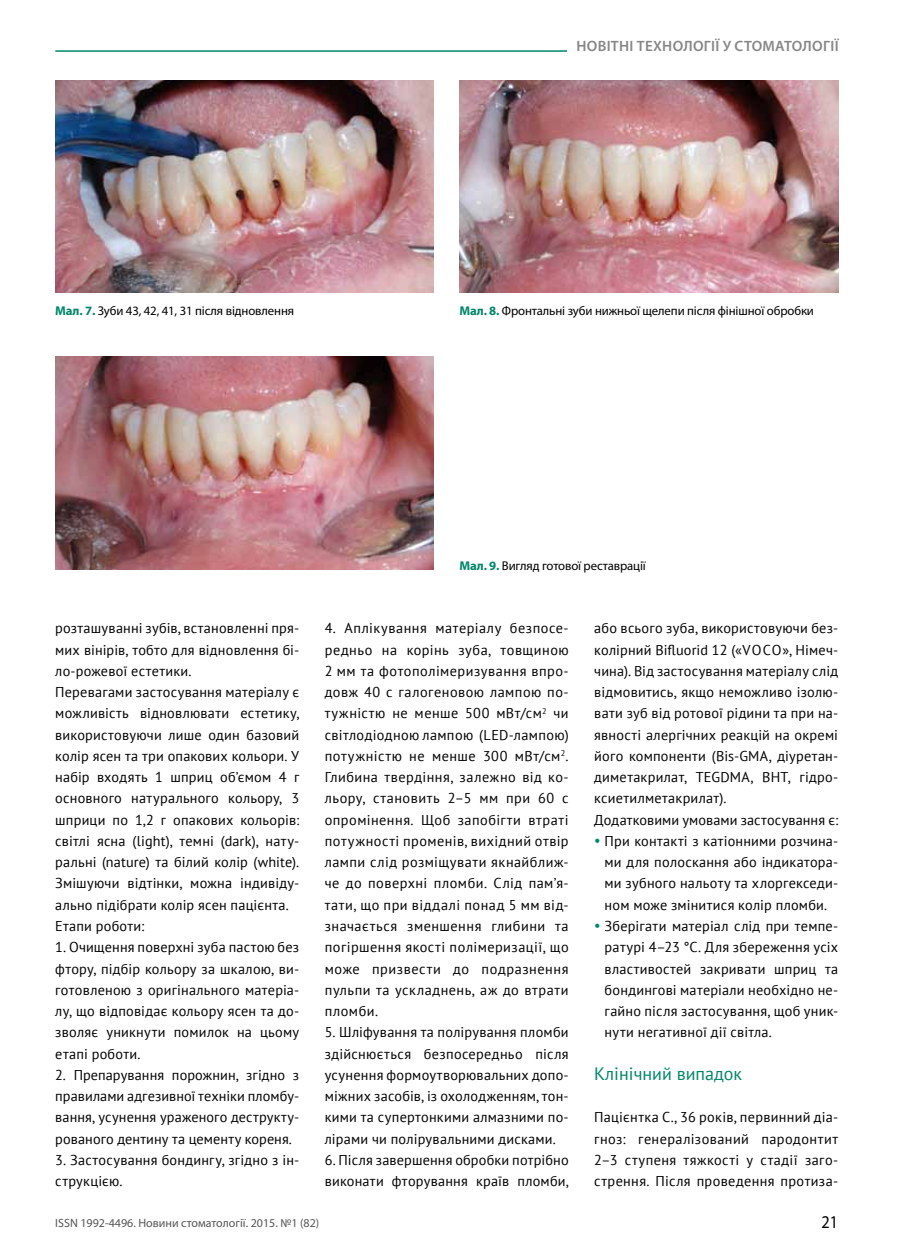
<style>
.page{position:relative;width:902px;height:1259px;background:#fff}
.page>*{position:absolute;margin:0;border:0;box-sizing:border-box;transform-origin:0 0}
.t1{font:18px "PT Sans";color:#008669}
.t2{font:18px "Myriad Pro";color:#000;scale:.9 1}
.t3{font:600 15px "Myriad Pro";letter-spacing:.02em;color:#878786}
.t4{font:14.25px/21.3px "PT Sans";letter-spacing:.015em;color:#000;text-align:justify}
.t5{font:12.75px "Myriad Pro";letter-spacing:-.01em;color:#000}
.t6{font:12px "Myriad Pro";color:#565656}
.s1{font-weight:700;color:#008669}
.s2{color:#008669}
</style>
<div class="page">
<hr style="left:55px;top:50px;width:685px;height:2px;background:#008669">
<div style="left:567px;top:40px;width:271px;height:20px;background:#fff"></div>
<img style="left:55px;top:80px;width:379px;height:213px">
<img style="left:459px;top:80px;width:379px;height:213px">
<img style="left:55px;top:357px;width:379px;height:212px">
<p class="t3" style="left:576px;top:36px;width:263px">Новітні технології у стоматології</p>
<p class="t5" style="left:55px;top:303px;width:240px"><span class="s1">Мал. 7.</span> Зуби 43, 42, 41, 31 після відновлення</p>
<p class="t5" style="left:459px;top:303px;width:356px"><span class="s1">Мал. 8.</span> Фронтальні зуби нижньої щелепи після фінішної обробки</p>
<p class="t4" style="left:55px;top:617px;width:245px;text-align:left">розташуванні зубів, встановленні пря&shy;мих вінірів, тобто для відновлення бі&shy;ло-рожевої естетики.<br>Перевагами застосування матеріалу є можливість відновлювати естетику, використовуючи лише один базовий колір ясен та три опакових кольори. У набір входять 1 шприц об’ємом 4 г основного натурального кольору, 3 шприци по 1,2 г опакових кольорів: світлі ясна (light), темні (dark), нату&shy;ральні (nature) та білий колір (white).<br>Змішуючи відтінки, можна індивіду&shy;ально підібрати колір ясен пацієнта.<br>Етапи роботи:</p>
<p class="t4" style="left:55px;top:936px;width:245px">1. Очищення поверхні зуба пастою без фтору, підбір кольору за шкалою, ви&shy;готовленою з оригінального матеріа&shy;лу, що відповідає кольору ясен та до&shy;зволяє уникнути помилок на цьому етапі роботи.</p>
<p class="t4" style="left:55px;top:1064px;width:245px">2. Препарування порожнин, згідно з правилами адгезивної техніки пломбу&shy;вання, усунення ураженого деструкту&shy;рованого дентину та цементу кореня.</p>
<p class="t4" style="left:55px;top:1149px;width:245px">3. Застосування бондингу, згідно з ін&shy;струкцією.</p>
<p class="t5" style="left:459px;top:558px;width:188px"><span class="s1">Мал. 9.</span> Вигляд готової реставрації</p>
<p class="t4" style="left:325px;top:617px;width:245px">4. Аплікування матеріалу безпосе&shy;редньо на корінь зуба, товщиною 2 мм та фотополімеризування впро&shy;довж 40 с галогеновою лампою по&shy;тужністю не менше 500 мВт/см<sup>2</sup> чи світлодіодною лампою (LED-лампою) потужністю не менше 300 мВт/см<sup>2</sup>.<br>Глибина твердіння, залежно від ко&shy;льору, становить 2–5 мм при 60 с опромінення. Щоб запобігти втраті потужності променів, вихідний отвір лампи слід розміщувати якнайближ&shy;че до поверхні пломби. Слід пам’я&shy;тати, що при віддалі понад 5 мм від&shy;значається зменшення глибини та погіршення якості полімеризації, що може призвести до подразнення пульпи та ускладнень, аж до втрати пломби.</p>
<p class="t4" style="left:325px;top:1021px;width:245px">5. Шліфування та полірування пломби здійснюється безпосередньо після усунення формоутворювальних допо&shy;міжних засобів, із охолодженням, тон&shy;кими та супертонкими алмазними по&shy;лірами чи полірувальними дисками.</p>
<p class="t4" style="left:325px;top:1149px;width:245px">6. Після завершення обробки потрібно виконати фторування країв пломби,</p>
<p class="t4" style="left:594px;top:617px;width:245px">або всього зуба, використовуючи без&shy;колірний Bifluorid 12 («Voco</p>
<p class="t4" style="left:594px;top:638px;width:245px;text-align:left;text-indent:188px">», Німеч&shy;чина). Від застосування матеріалу слід відмовитись, якщо неможливо ізолю&shy;вати зуб від ротової рідини та при на&shy;явності алергічних реакцій на окремі його компоненти (Bis-GMA, діуретан&shy;диметакрилат, TEGDMA, BHT, гідро&shy;ксиетилметакрилат).<br>Додатковими умовами застосування є:</p>
<p class="t4" style="left:604px;top:830px;width:235px;text-indent:-10px"><span class="s2">•</span> При контакті з катіонними розчина&shy;ми для полоскання або індикатора&shy;ми зубного нальоту та хлоргекседи&shy;ном може змінитися колір пломби.</p>
<p class="t4" style="left:604px;top:915px;width:235px;text-indent:-10px"><span class="s2">•</span> Зберігати матеріал слід при темпе&shy;ратурі 4–23 °C. Для збереження усіх властивостей закривати шприц та бондингові матеріали необхідно не&shy;гайно після застосування, щоб уник&shy;нути негативної дії світла.</p>
<p class="t1" style="left:594px;top:1062px;width:149px">Клінічний випадок</p>
<p class="t4" style="left:594px;top:1106px;width:245px">Пацієнтка С., 36 років, первинний діа&shy;гноз: генералізований пародонтит 2–3 ступеня тяжкості у стадії заго&shy;стрення. Після проведення протиза-</p>
<p class="t6" style="left:55px;top:1215px;width:265px">ISSN 1992-4496. Новини стоматології. 2015. №1 (82)</p>
<p class="t2" style="left:821px;top:1211px;width:20px">21</p>
</div>
